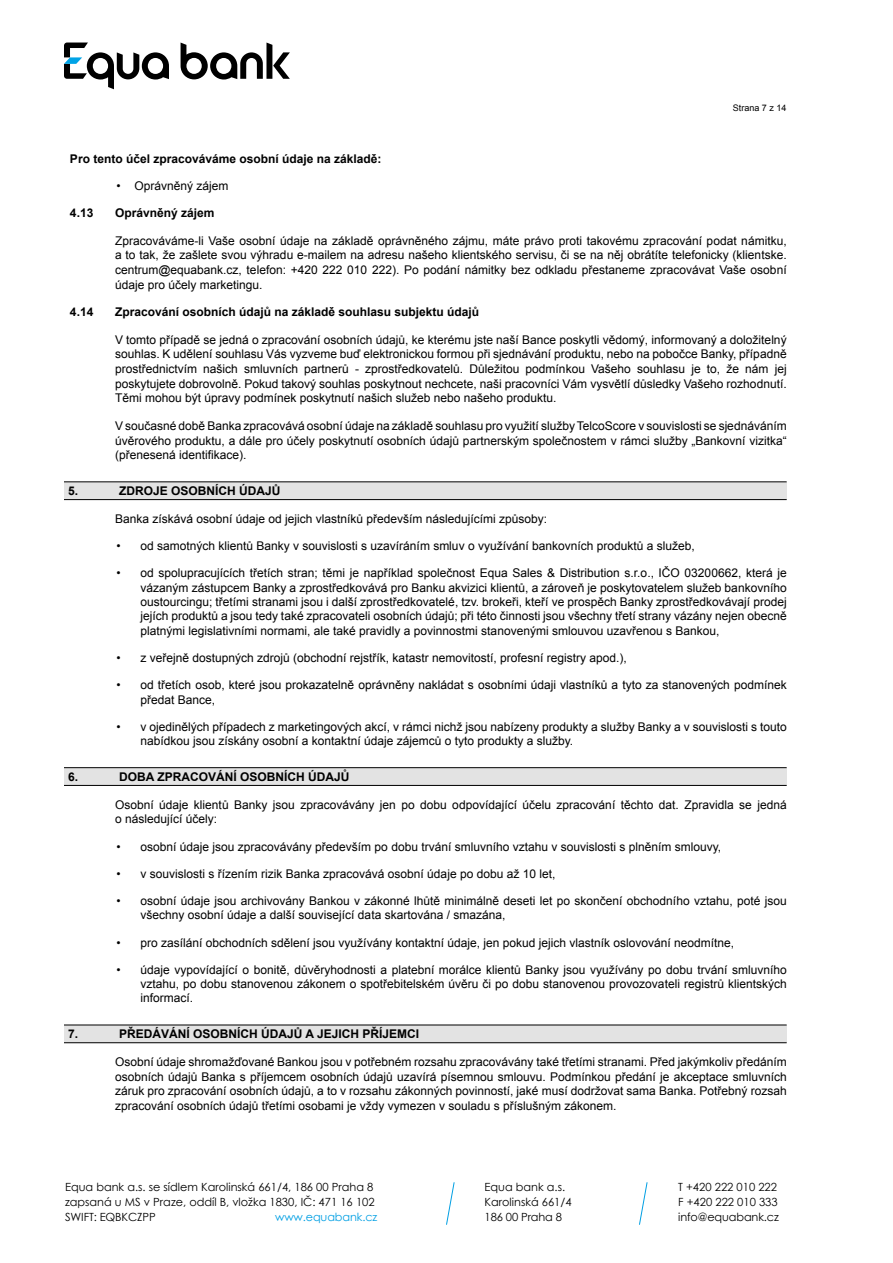
<style>
.page{position:relative;width:893px;height:1263px;background:#fff}
.page>*{position:absolute;margin:0;border:0;box-sizing:border-box;transform-origin:0 0}
.t1{font:12px/14.7px "Arial CE";color:#000;text-align:justify}
.t2{font:700 12px "Arial";color:#000}
.t3{font:700 12px "Arial CE";color:#000}
.t4{font:11.25px/15px "Century Gothic";color:#000}
.t5{font:11.25px "Century Gothic";letter-spacing:-.01em;color:#009fe3}
.t6{font:9px "Arial CE";color:#000}
</style>
<div class="page">
<svg style="left:446px;top:1182px;width:9px;height:43px"></svg>
<svg style="left:639px;top:1182px;width:9px;height:43px"></svg>
<svg style="left:181px;top:43px;width:109px;height:37px"></svg>
<svg style="left:64px;top:43px;width:105px;height:46px"></svg>
<div style="left:64px;top:482px;width:723px;height:18px;background:#e3e3e3"></div>
<hr style="left:64px;top:481px;width:723px;height:1px;background:#000">
<hr style="left:64px;top:499px;width:723px;height:1px;background:#000">
<div style="left:64px;top:768px;width:723px;height:17px;background:#e3e3e3"></div>
<hr style="left:64px;top:767px;width:723px;height:1px;background:#000">
<hr style="left:64px;top:785px;width:723px;height:1px;background:#000">
<div style="left:64px;top:1025px;width:723px;height:18px;background:#e3e3e3"></div>
<hr style="left:64px;top:1024px;width:723px;height:1px;background:#000">
<hr style="left:64px;top:1042px;width:723px;height:1px;background:#000">
<p class="t6" style="left:733px;top:102px;width:55px">Strana 7 z 14</p>
<p class="t2" style="left:70px;top:150px;width:313px">Pro tento účel zpracováváme osobní údaje na základě:</p>
<p class="t1" style="left:116px;top:178px;width:114px">• Oprávněný zájem</p>
<p class="t3" style="left:70px;top:206px;width:25px">4.13</p>
<p class="t3" style="left:115px;top:206px;width:101px">Oprávněný zájem</p>
<p class="t1" style="left:115px;top:233px;width:673px">Zpracováváme-li Vaše osobní údaje na základě oprávněného zájmu, máte právo proti takovému zpracování podat námitku, a to tak, že zašlete svou výhradu e-mailem na adresu našeho klientského servisu, či se na něj obrátíte telefonicky (klientske. centrum@equabank.cz, telefon: +420 222 010 222). Po podání námitky bez odkladu přestaneme zpracovávat Vaše osobní údaje pro účely marketingu.</p>
<p class="t3" style="left:70px;top:305px;width:25px">4.14</p>
<p class="t3" style="left:115px;top:305px;width:366px">Zpracování osobních údajů na základě souhlasu subjektu údajů</p>
<p class="t1" style="left:115px;top:332px;width:673px">V tomto případě se jedná o zpracování osobních údajů, ke kterému jste naší Bance poskytli vědomý, informovaný a doložitelný souhlas. K udělení souhlasu Vás vyzveme buď elektronickou formou při sjednávání produktu, nebo na pobočce Banky, případně prostřednictvím našich smluvních partnerů - zprostředkovatelů. Důležitou podmínkou Vašeho souhlasu je to, že nám jej poskytujete dobrovolně. Pokud takový souhlas poskytnout nechcete, naši pracovníci Vám vysvětlí důsledky Vašeho rozhodnutí.<br>Těmi mohou být úpravy podmínek poskytnutí našich služeb nebo našeho produktu.</p>
<p class="t1" style="left:115px;top:418px;width:673px">V současné době Banka zpracovává osobní údaje na základě souhlasu pro využití služby TelcoScore v souvislosti se sjednáváním úvěrového produktu, a dále pro účely poskytnutí osobních údajů partnerským společnostem v rámci služby „Bankovní vizitka“ (přenesená identifikace).</p>
<p class="t2" style="left:68px;top:483px;width:12px">5.</p>
<p class="t2" style="left:119px;top:483px;width:163px">ZDROJE OSOBNÍCH ÚDAJŮ</p>
<p class="t1" style="left:115px;top:512px;width:434px">Banka získává osobní údaje od jejich vlastníků především následujícími způsoby:</p>
<p class="t1" style="left:117px;top:539px;width:580px">• od samotných klientů Banky v souvislosti s uzavíráním smluv o využívání bankovních produktů a služeb,</p>
<p class="t1" style="left:141px;top:566px;width:648px;text-indent:-24px">• od spolupracujících třetích stran; těmi je například společnost Equa Sales &amp; Distribution s.r.o., IČO 03200662, která je vázaným zástupcem Banky a zprostředkovává pro Banku akvizici klientů, a zároveň je poskytovatelem služeb bankovního oustourcingu; třetími stranami jsou i další zprostředkovatelé, tzv. brokeři, kteří ve prospěch Banky zprostředkovávají prodej jejích produktů a jsou tedy také zpracovateli osobních údajů; při této činnosti jsou všechny třetí strany vázány nejen obecně platnými legislativními normami, ale také pravidly a povinnostmi stanovenými smlouvou uzavřenou s Bankou,</p>
<p class="t1" style="left:117px;top:651px;width:512px">• z veřejně dostupných zdrojů (obchodní rejstřík, katastr nemovitostí, profesní registry apod.),</p>
<p class="t1" style="left:141px;top:678px;width:648px;text-indent:-24px">• od třetích osob, které jsou prokazatelně oprávněny nakládat s osobními údaji vlastníků a tyto za stanovených podmínek předat Bance,</p>
<p class="t1" style="left:141px;top:719px;width:648px;text-indent:-24px">• v ojedinělých případech z marketingových akcí, v rámci nichž jsou nabízeny produkty a služby Banky a v souvislosti s touto nabídkou jsou získány osobní a kontaktní údaje zájemců o tyto produkty a služby.</p>
<p class="t3" style="left:68px;top:769px;width:12px">6.</p>
<p class="t3" style="left:119px;top:769px;width:232px">DOBA ZPRACOVÁNÍ OSOBNÍCH ÚDAJŮ</p>
<p class="t1" style="left:115px;top:797px;width:673px">Osobní údaje klientů Banky jsou zpracovávány jen po dobu odpovídající účelu zpracování těchto dat. Zpravidla se jedná o následující účely:</p>
<p class="t1" style="left:117px;top:839px;width:606px">• osobní údaje jsou zpracovávány především po dobu trvání smluvního vztahu v souvislosti s plněním smlouvy,</p>
<p class="t1" style="left:117px;top:866px;width:440px">• v souvislosti s řízením rizik Banka zpracovává osobní údaje po dobu až 10 let,</p>
<p class="t1" style="left:141px;top:894px;width:648px;text-indent:-24px">• osobní údaje jsou archivovány Bankou v zákonné lhůtě minimálně deseti let po skončení obchodního vztahu, poté jsou všechny osobní údaje a další související data skartována / smazána,</p>
<p class="t1" style="left:117px;top:935px;width:619px">• pro zasílání obchodních sdělení jsou využívány kontaktní údaje, jen pokud jejich vlastník oslovování neodmítne,</p>
<p class="t1" style="left:141px;top:962px;width:648px;text-indent:-24px">• údaje vypovídající o bonitě, důvěryhodnosti a platební morálce klientů Banky jsou využívány po dobu trvání smluvního vztahu, po dobu stanovenou zákonem o spotřebitelském úvěru či po dobu stanovenou provozovateli registrů klientských informací.</p>
<p class="t2" style="left:68px;top:1026px;width:12px">7.</p>
<p class="t2" style="left:119px;top:1026px;width:301px">PŘEDÁVÁNÍ OSOBNÍCH ÚDAJŮ A JEJICH PŘÍJEMCI</p>
<p class="t1" style="left:115px;top:1055px;width:673px">Osobní údaje shromažďované Bankou jsou v potřebném rozsahu zpracovávány také třetími stranami. Před jakýmkoliv předáním osobních údajů Banka s příjemcem osobních údajů uzavírá písemnou smlouvu. Podmínkou předání je akceptace smluvních záruk pro zpracování osobních údajů, a to v rozsahu zákonných povinností, jaké musí dodržovat sama Banka. Potřebný rozsah zpracování osobních údajů třetími osobami je vždy vymezen v souladu s příslušným zákonem.</p>
<p class="t4" style="left:65px;top:1179px;width:311px;text-align:justify">Equa bank a.s. se sídlem Karolinská 661/4, 186 00 Praha 8 zapsaná u MS v Praze, oddíl B, vložka 1830, IČ: 471 16 102<br>SWIFT: EQBKCZPP</p>
<p class="t5" style="left:275px;top:1209px;width:104px">www.equabank.cz</p>
<p class="t4" style="left:485px;top:1179px;width:89px">Equa bank a.s.<br>Karolinská 661/4<br>186 00 Praha 8</p>
<p class="t4" style="left:678px;top:1179px;width:102px">T +420 222 010 222<br>F +420 222 010 333 info@equabank.cz</p>
</div>
